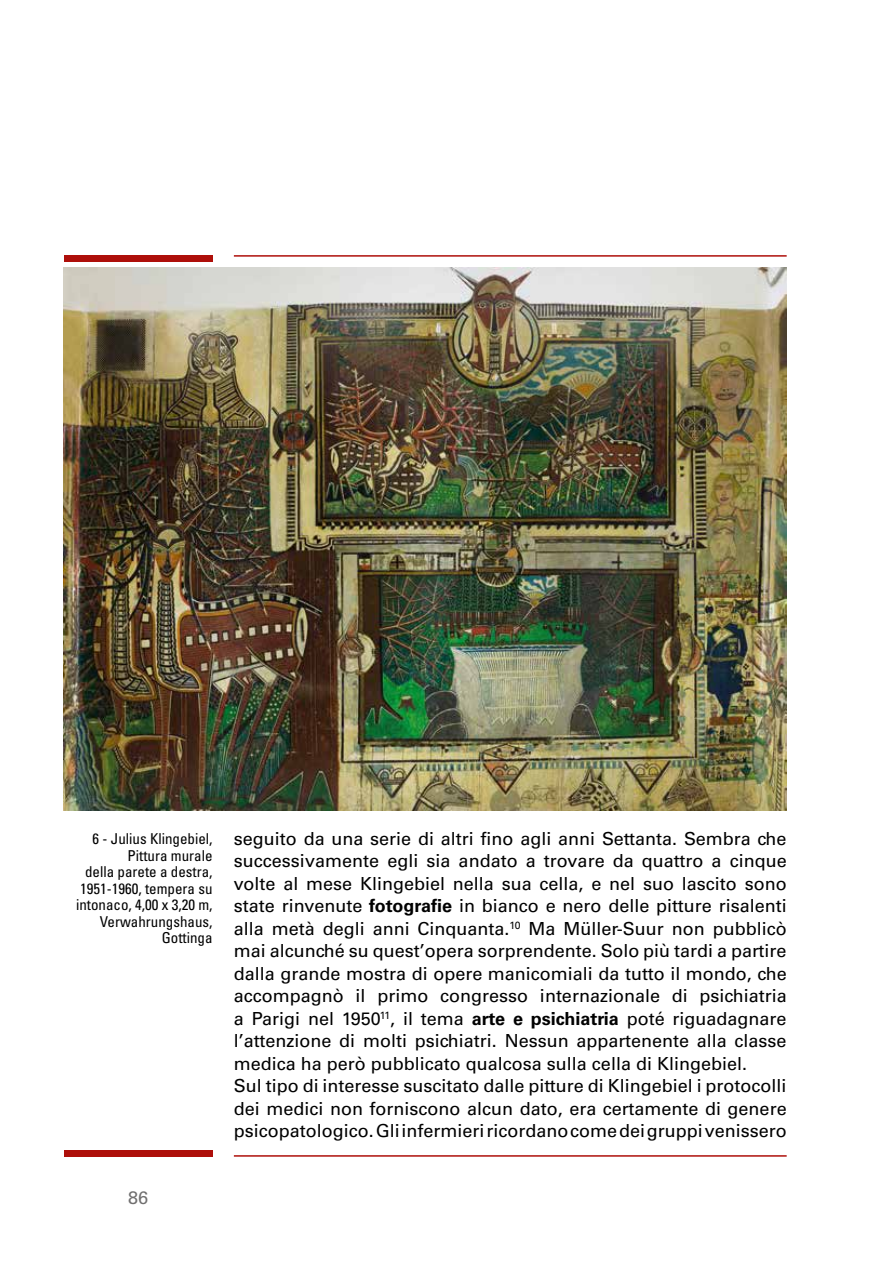
<style>
.page{position:relative;width:893px;height:1263px;background:#fff}
.page>*{position:absolute;margin:0;border:0;box-sizing:border-box;transform-origin:0 0}
.t1{font:18px/22.5px "Univers";color:#000}
.t2{font:18px "Univers";color:#706f6f}
.t3{font:condensed 15px/16.5px "Univers";color:#000;text-align:right}
.s1{font-weight:700}
</style>
<div class="page">
<hr style="left:234px;top:1155px;width:553px;height:2px;background:#ae0f0a">
<div style="left:64px;top:1150px;width:149px;height:7px;background:#ae0f0a"></div>
<hr style="left:234px;top:255px;width:553px;height:2px;background:#ae0f0a">
<div style="left:64px;top:255px;width:149px;height:7px;background:#ae0f0a"></div>
<img style="left:64px;top:268px;width:723px;height:542px">
<p class="t3" style="left:76px;top:830px;width:138px">6 - Julius Klingebiel,<br>Pittura murale<br>della parete a destra,<br>1951-1960, tempera su intonaco, 4,00 x 3,20 m,<br>Verwahrungshaus,<br>Gottinga</p>
<p class="t1" style="left:234px;top:827px;width:554px">seguito da una serie di altri fino agli anni Settanta. Sembra che successivamente egli sia andato a trovare da quattro a cinque volte al mese Klingebiel nella sua cella, e nel suo lascito sono state rinvenute <span class="s1">fotografie</span> in bianco e nero delle pitture risalenti alla metà degli anni Cinquanta.<sup>10</sup> Ma Müller-Suur non pubblicò mai alcunché su quest’opera sorprendente. Solo più tardi a partire dalla grande mostra di opere manicomiali da tutto il mondo, che accompagnò il primo congresso internazionale di psichiatria a Parigi nel 1950<sup>11</sup>, il tema <span class="s1">arte e psichiatria</span> poté riguadagnare l’attenzione di molti psichiatri. Nessun appartenente alla classe medica ha però pubblicato qualcosa sulla cella di Klingebiel.<br>Sul tipo di interesse suscitato dalle pitture di Klingebiel i protocolli dei medici non forniscono alcun dato, era certamente di genere psicopatologico. Gli infermieri ricordano come dei gruppi venissero</p>
<p class="t2" style="left:128px;top:1187px;width:22px">86</p>
</div>
